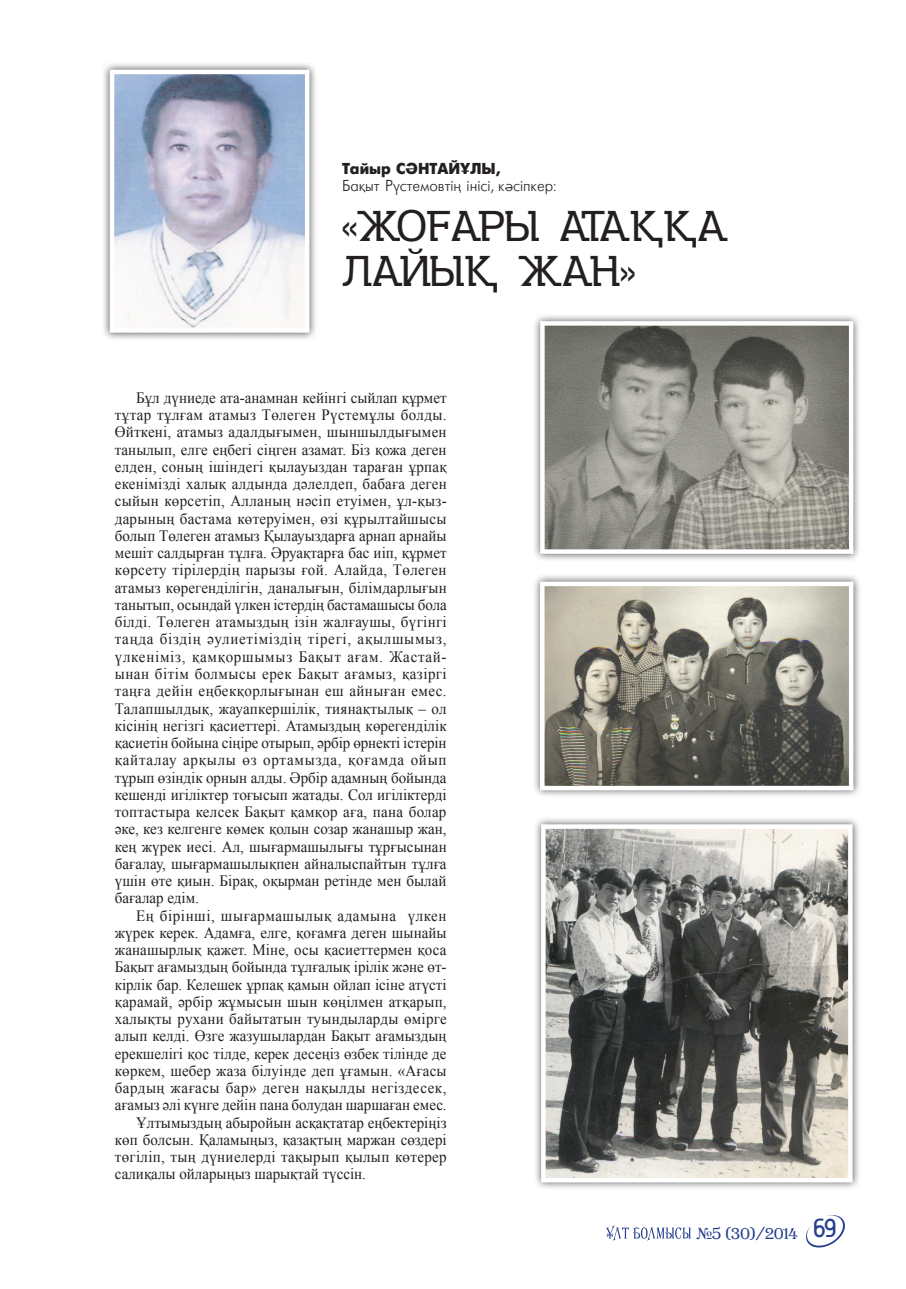
<style>
.page{position:relative;width:906px;height:1289px;background:#fff}
.page>*{position:absolute;margin:0;border:0;box-sizing:border-box;transform-origin:0 0}
.t1{font:40.95px/45px "KZM Kolovrat";color:#231f20;scale:.95 1}
.t2{font:16.5px "KZM Algerian";color:#253f8e}
.t3{font:15.75px/17.2px "Times New Roman";color:#231f20;text-align:justify;scale:.95 1}
.t4{font:15.75px "KZM Futuris";color:#231f20;scale:.95 1}
.t5{font:700 15.75px "KZM Futuris";color:#231f20;scale:.95 1}
.s1{font-family:"Times New Roman"}
.s2{font-family:"KZM Diploma";font-size:21px}
</style>
<div class="page">
<svg style="left:806px;top:1215px;width:39px;height:33px"></svg>
<svg style="left:606px;top:1225px;width:85px;height:15px"></svg>
<div style="left:101px;top:61px;width:216px;height:280px;background:#231f20;opacity:.75"></div>
<img style="left:115px;top:75px;width:189px;height:252px">
<div style="left:110px;top:70px;width:199px;height:262px;border:4px solid #fff"></div>
<div style="left:532px;top:573px;width:329px;height:225px;background:#231f20;opacity:.75"></div>
<img style="left:545px;top:586px;width:303px;height:199px">
<div style="left:540px;top:581px;width:313px;height:209px;border:4px solid #fff"></div>
<div style="left:532px;top:313px;width:329px;height:249px;background:#231f20;opacity:.75"></div>
<img style="left:545px;top:326px;width:303px;height:223px">
<div style="left:540px;top:321px;width:313px;height:233px;border:4px solid #fff"></div>
<div style="left:533px;top:816px;width:327px;height:374px;background:#231f20;opacity:.75"></div>
<img style="left:546px;top:829px;width:301px;height:348px">
<div style="left:541px;top:824px;width:311px;height:358px;border:4px solid #fff"></div>
<p class="t5" style="left:342px;top:160px;width:169px">Тайыр СӘНТАЙҰЛЫ,</p>
<p class="t4" style="left:342px;top:178px;width:227px">Бақыт Рүстемовтің інісі, кәсіпкер:</p>
<p class="t1" style="left:342px;top:204px;width:408px">«Жоғары атаққа лайық жан»</p>
<p class="t3" style="left:115px;top:389px;width:351px;text-indent:21px">Бұл дүниеде ата-анамнан кейінгі сыйлап құрмет тұтар тұлғам атамыз Төлеген Рүстемұлы болды.<br>Өйткені, атамыз адалдығымен, шыншылдығымен танылып, елге еңбегі сіңген азамат. Біз қожа деген елден, соның ішіндегі қылауыздан тараған ұрпақ екенімізді халық алдында дәлелдеп, бабаға деген сыйын көрсетіп, Алланың нәсіп етуімен, ұл-қыз&shy;дарының бастама көтеруімен, өзі құрылтайшысы болып Төлеген атамыз Қылауыздарға арнап арнайы мешіт салдырған тұлға. Әруақтарға бас иіп, құрмет көрсету тірілердің парызы ғой. Алайда, Төлеген атамыз көрегенділігін, даналығын, білімдарлығын танытып, осындай үлкен істердің бастамашысы бола білді. Төлеген атамыздың ізін жалғаушы, бүгінгі таңда біздің әулиетіміздің тірегі, ақылшымыз, үлкеніміз, қамқоршымыз Бақыт ағам. Жастай&shy;ынан бітім болмысы ерек Бақыт ағамыз, қазіргі таңға дейін еңбекқорлығынан еш айныған емес.<br>Талапшылдық, жауапкершілік, тиянақтылық – ол кісінің негізгі қасиеттері. Атамыздың көрегенділік қасиетін бойына сіңіре отырып, әрбір өрнекті істерін қайталау арқылы өз ортамызда, қоғамда ойып тұрып өзіндік орнын алды. Әрбір адамның бойында кешенді игіліктер тоғысып жатады. Сол игіліктерді топтастыра келсек Бақыт қамқор аға, пана болар әке, кез келгенге көмек қолын созар жанашыр жан, кең жүрек иесі. Ал, шығармашылығы тұрғысынан бағалау, шығармашылықпен айналыспайтын тұлға үшін өте қиын. Бірақ, оқырман ретінде мен былай бағалар едім.</p>
<p class="t3" style="left:115px;top:906px;width:351px;text-indent:21px">Ең бірінші, шығармашылық адамына үлкен жүрек керек. Адамға, елге, қоғамға деген шынайы жанашырлық қажет. Міне, осы қасиеттермен қоса Бақыт ағамыздың бойында тұлғалық ірілік және өт&shy;кірлік бар. Келешек ұрпақ қамын ойлап ісіне атүсті қарамай, әрбір жұмысын шын көңілмен атқарып, халықты рухани байытатын туындыларды өмірге алып келді. Өзге жазушылардан Бақыт ағамыздың ерекшелігі қос тілде, керек десеңіз өзбек тілінде де көркем, шебер жаза білуінде деп ұғамын. «Ағасы бардың жағасы бар» деген нақылды негіздесек, ағамыз әлі күнге дейін пана болудан шаршаған емес.</p>
<p class="t3" style="left:115px;top:1113px;width:351px;text-indent:21px">Ұлтымыздың абыройын асқақтатар еңбектеріңіз көп болсын. Қаламыңыз, қазақтың маржан сөздері төгіліп, тың дүниелерді тақырып қылып көтерер салиқалы ойларыңыз шарықтай түссін.</p>
<p class="t2" style="left:696px;top:1224px;width:141px"><span class="s1">№</span>5 (30)/2014 <span class="s2">69</span></p>
</div>
